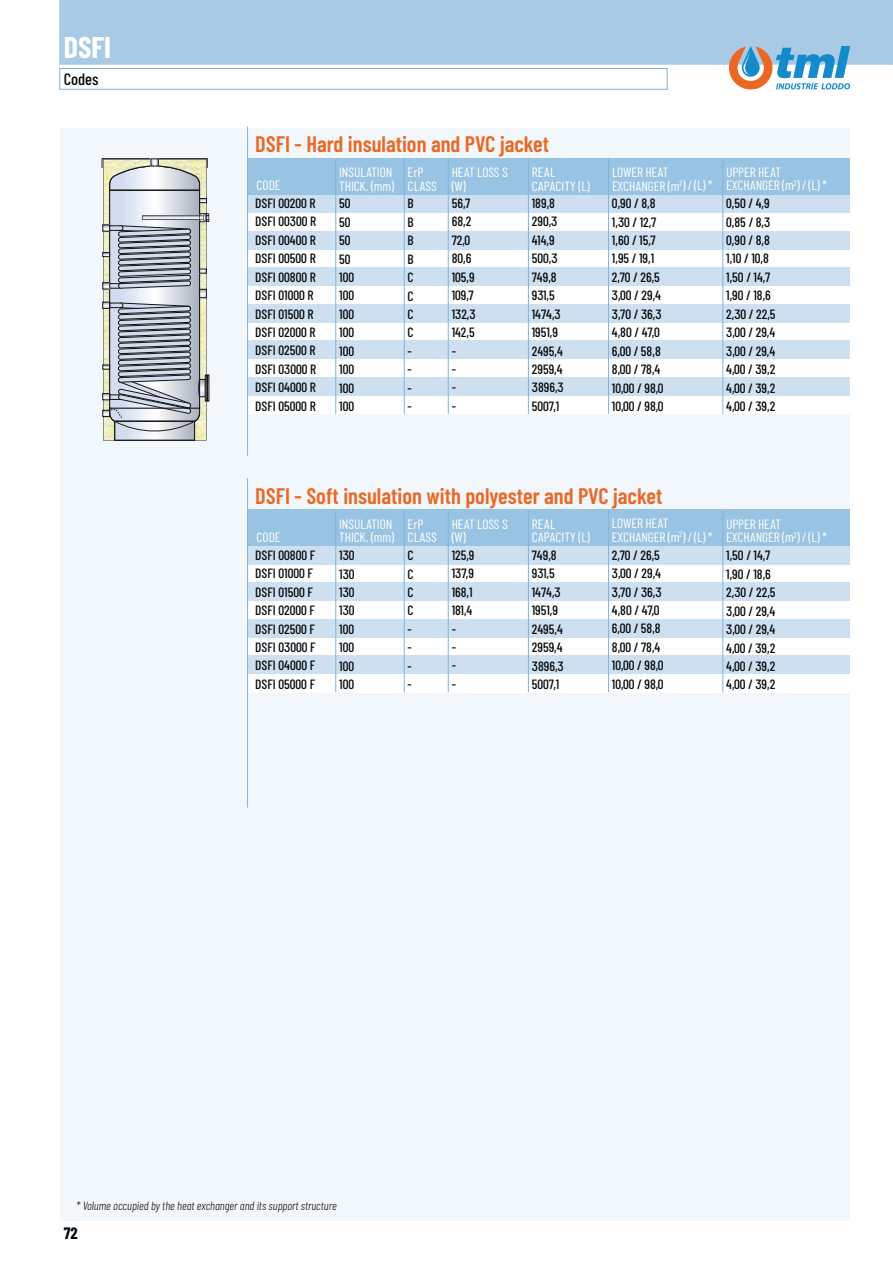
<style>
.page{position:relative;width:893px;height:1263px;background:#fff}
.page>*{position:absolute;margin:0;border:0;box-sizing:border-box;transform-origin:0 0}
.t1{font:700 30px "Barlow Condensed";color:#fff}
.t2{font:600 22.5px "Barlow Condensed";color:#eb6824}
.t3{font:500 16.5px "Barlow Condensed";color:#040809}
.t4{font:700 16.5px "Barlow Condensed";color:#040809}
.t5{font:500 13.5px/18.5px "Barlow Condensed";color:#040809}
.t6{font:13.5px/13.5px "Barlow Condensed";letter-spacing:-.01em;color:#fff}
.t7{font:italic 300 12px "Barlow Condensed";color:#040809}
</style>
<div class="page">
<div style="left:60px;top:128px;width:790px;height:1092px;background:#f2f7fc"></div>
<div style="left:60px;top:0;width:832px;height:64px;background:#a8cae5"></div>
<svg style="left:892px;top:0;width:1px;height:64px"></svg>
<div style="left:60px;top:68px;width:607px;height:22px;border:1px solid #7eb5da"></div>
<svg style="left:729px;top:46px;width:121px;height:44px"></svg>
<svg style="left:101px;top:158px;width:108px;height:283px"></svg>
<div style="left:248px;top:213px;width:601px;height:18px;background:#fff"></div>
<div style="left:248px;top:286px;width:601px;height:18px;background:#fff"></div>
<div style="left:248px;top:359px;width:601px;height:18px;background:#fff"></div>
<div style="left:248px;top:564px;width:601px;height:19px;background:#fff"></div>
<div style="left:248px;top:637px;width:601px;height:19px;background:#fff"></div>
<div style="left:248px;top:249px;width:601px;height:18px;background:#fff"></div>
<div style="left:248px;top:322px;width:601px;height:19px;background:#fff"></div>
<div style="left:248px;top:395px;width:601px;height:19px;background:#fff"></div>
<div style="left:248px;top:601px;width:601px;height:18px;background:#fff"></div>
<div style="left:248px;top:674px;width:601px;height:18px;background:#fff"></div>
<div style="left:248px;top:231px;width:601px;height:18px;background:#cee0f0"></div>
<div style="left:248px;top:304px;width:601px;height:18px;background:#cee0f0"></div>
<div style="left:248px;top:377px;width:601px;height:18px;background:#cee0f0"></div>
<div style="left:248px;top:583px;width:601px;height:18px;background:#cee0f0"></div>
<div style="left:248px;top:656px;width:601px;height:18px;background:#cee0f0"></div>
<div style="left:248px;top:267px;width:601px;height:19px;background:#cee0f0"></div>
<div style="left:248px;top:341px;width:601px;height:18px;background:#cee0f0"></div>
<div style="left:248px;top:619px;width:601px;height:19px;background:#cee0f0"></div>
<div style="left:248px;top:194px;width:601px;height:19px;background:#cee0f0"></div>
<div style="left:248px;top:546px;width:601px;height:18px;background:#cee0f0"></div>
<div style="left:248px;top:158px;width:601px;height:36px;background:#99c3e2"></div>
<div style="left:248px;top:510px;width:601px;height:36px;background:#99c3e2"></div>
<hr style="left:335px;top:158px;width:1px;height:256px;background:#7eb5da">
<hr style="left:335px;top:510px;width:1px;height:182px;background:#7eb5da">
<hr style="left:404px;top:158px;width:1px;height:256px;background:#7eb5da">
<hr style="left:404px;top:510px;width:1px;height:182px;background:#7eb5da">
<hr style="left:448px;top:158px;width:1px;height:256px;background:#7eb5da">
<hr style="left:448px;top:510px;width:1px;height:182px;background:#7eb5da">
<hr style="left:528px;top:158px;width:1px;height:256px;background:#7eb5da">
<hr style="left:528px;top:510px;width:1px;height:182px;background:#7eb5da">
<hr style="left:608px;top:158px;width:1px;height:256px;background:#7eb5da">
<hr style="left:722px;top:158px;width:1px;height:256px;background:#7eb5da">
<hr style="left:722px;top:510px;width:1px;height:182px;background:#7eb5da">
<hr style="left:608px;top:510px;width:1px;height:182px;background:#7eb5da">
<hr style="left:247px;top:126px;width:1px;height:330px;background:#7eb5da">
<hr style="left:247px;top:478px;width:1px;height:330px;background:#7eb5da">
<h1 class="t1" style="left:64px;top:37px;width:49px">DSFI</h1>
<p class="t3" style="left:64px;top:73px;width:36px">Codes</p>
<h2 class="t2" style="left:255px;top:136px;width:295px">DSFI - Hard insulation and PVC jacket</h2>
<p class="t6" style="left:257px;top:180px;width:26px">CODE</p>
<p class="t6" style="left:339px;top:167px;width:56px">INSULATION<br>THICK. (mm)</p>
<p class="t6" style="left:408px;top:167px;width:31px">ErP<br>CLASS</p>
<p class="t6" style="left:452px;top:167px;width:58px">HEAT LOSS S (W)</p>
<p class="t6" style="left:532px;top:167px;width:60px">REAL<br>CAPACITY (L)</p>
<p class="t6" style="left:612px;top:167px;width:102px">LOWER HEAT<br>EXCHANGER (m<sup>2</sup>) / (L) *</p>
<p class="t6" style="left:726px;top:166px;width:102px">UPPER HEAT<br>EXCHANGER (m<sup>2</sup>) / (L) *</p>
<p class="t5" style="left:255px;top:195px;width:63px">DSFI 00200 R<br>DSFI 00300 R<br>DSFI 00400 R<br>DSFI 00500 R<br>DSFI 00800 R<br>DSFI 01000 R<br>DSFI 01500 R<br>DSFI 02000 R<br>DSFI 02500 R<br>DSFI 03000 R<br>DSFI 04000 R<br>DSFI 05000 R</p>
<p class="t5" style="left:339px;top:196px;width:16px">50<br>50<br>50<br>50<br>100<br>100<br>100<br>100<br>100<br>100<br>100<br>100</p>
<p class="t5" style="left:408px;top:196px;width:8px">B<br>B<br>B<br>B<br>C<br>C<br>C<br>C - - - -</p>
<p class="t5" style="left:452px;top:195px;width:25px">56,7<br>68,2<br>72,0<br>80,6<br>105,9<br>109,7<br>132,3<br>142,5 -<br>-<br>-<br>-</p>
<p class="t5" style="left:532px;top:195px;width:33px">189,8<br>290,3<br>414,9<br>500,3<br>749,8<br>931,5<br>1474,3<br>1951,9<br>2495,4<br>2959,4<br>3896,3<br>5007,1</p>
<p class="t5" style="left:612px;top:195px;width:53px">0,90 / 8,8<br>1,30 / 12,7<br>1,60 / 15,7<br>1,95 / 19,1<br>2,70 / 26,5<br>3,00 / 29,4<br>3,70 / 36,3<br>4,80 / 47,0<br>6,00 / 58,8<br>8,00 / 78,4<br>10,00 / 98,0<br>10,00 / 98,0</p>
<p class="t5" style="left:726px;top:195px;width:51px">0,50 / 4,9<br>0,85 / 8,3<br>0,90 / 8,8<br>1,10 / 10,8<br>1,50 / 14,7<br>1,90 / 18,6<br>2,30 / 22,5<br>3,00 / 29,4<br>3,00 / 29,4<br>4,00 / 39,2<br>4,00 / 39,2<br>4,00 / 39,2</p>
<h2 class="t2" style="left:255px;top:488px;width:409px">DSFI - Soft insulation with polyester and PVC jacket</h2>
<p class="t6" style="left:257px;top:532px;width:26px">CODE</p>
<p class="t6" style="left:339px;top:519px;width:56px">INSULATION<br>THICK. (mm)</p>
<p class="t6" style="left:408px;top:519px;width:31px">ErP<br>CLASS</p>
<p class="t6" style="left:452px;top:519px;width:58px">HEAT LOSS S (W)</p>
<p class="t6" style="left:532px;top:519px;width:60px">REAL<br>CAPACITY (L)</p>
<p class="t6" style="left:612px;top:518px;width:102px">LOWER HEAT<br>EXCHANGER (m<sup>2</sup>) / (L) *</p>
<p class="t6" style="left:726px;top:518px;width:102px">UPPER HEAT<br>EXCHANGER (m<sup>2</sup>) / (L) *</p>
<p class="t5" style="left:255px;top:547px;width:62px">DSFI 00800 F<br>DSFI 01000 F<br>DSFI 01500 F<br>DSFI 02000 F<br>DSFI 02500 F<br>DSFI 03000 F<br>DSFI 04000 F<br>DSFI 05000 F</p>
<p class="t5" style="left:339px;top:547px;width:17px;text-align:justify">130<br>130<br>130<br>130<br>100<br>100<br>100<br>100</p>
<p class="t5" style="left:408px;top:547px;width:8px">C<br>C<br>C<br>C - - - -</p>
<p class="t5" style="left:452px;top:547px;width:24px">125,9<br>137,9<br>168,1<br>181,4 -<br>-<br>-<br>-</p>
<p class="t5" style="left:532px;top:547px;width:33px">749,8<br>931,5<br>1474,3<br>1951,9<br>2495,4<br>2959,4<br>3896,3<br>5007,1</p>
<p class="t5" style="left:612px;top:547px;width:53px">2,70 / 26,5<br>3,00 / 29,4<br>3,70 / 36,3<br>4,80 / 47,0<br>6,00 / 58,8<br>8,00 / 78,4<br>10,00 / 98,0<br>10,00 / 98,0</p>
<p class="t5" style="left:726px;top:548px;width:51px">1,50 / 14,7<br>1,90 / 18,6<br>2,30 / 22,5<br>3,00 / 29,4<br>3,00 / 29,4<br>4,00 / 39,2<br>4,00 / 39,2<br>4,00 / 39,2</p>
<p class="t7" style="left:76px;top:1202px;width:262px">* Volume occupied by the heat exchanger and its support structure</p>
<p class="t4" style="left:64px;top:1227px;width:15px">72</p>
</div>
